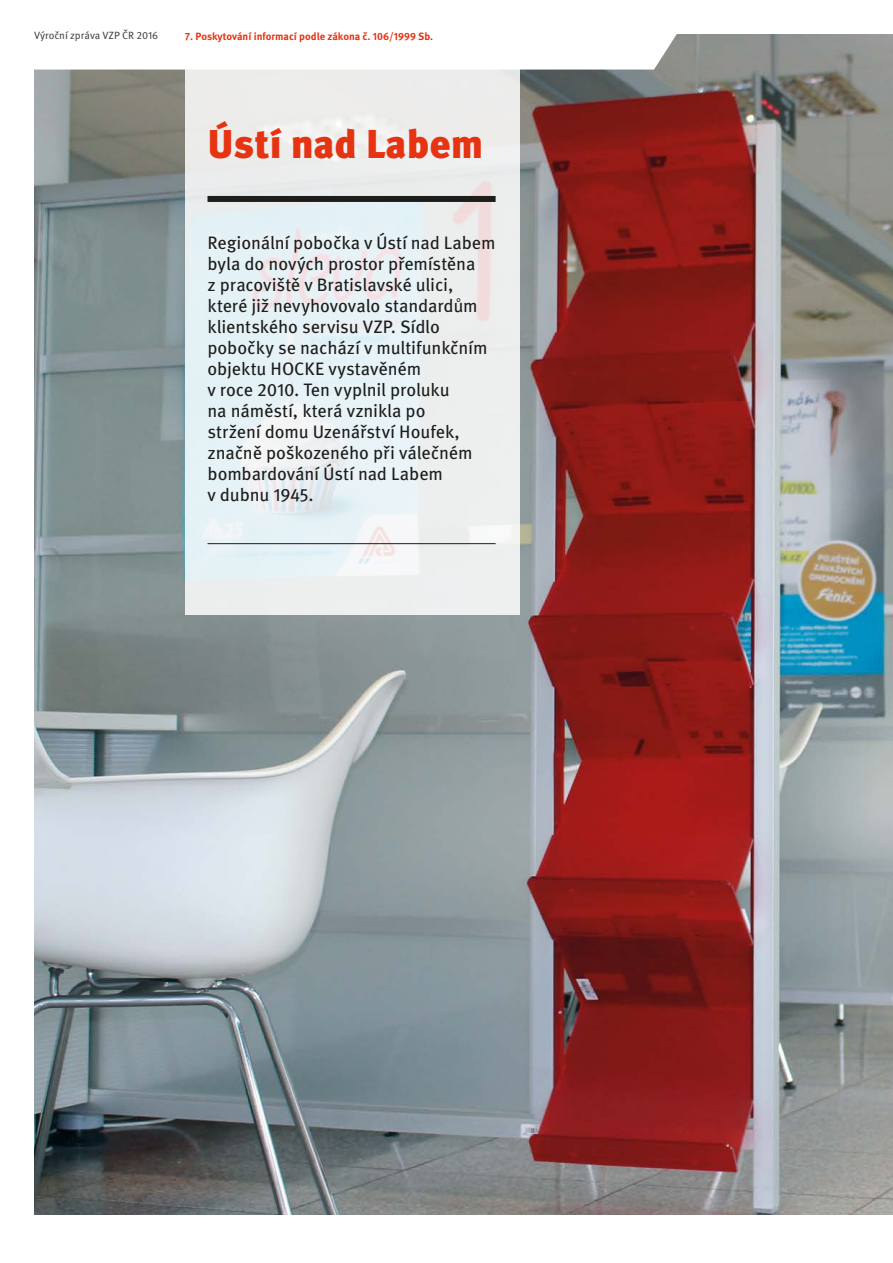
<style>
.page{position:relative;width:893px;height:1263px;background:#fff}
.page>*{position:absolute;margin:0;border:0;box-sizing:border-box;transform-origin:0 0}
.t1{font:900 40.2px "Meta Pro";color:#e63312}
.t2{font:18px/21px "Meta Pro";letter-spacing:-.005em;color:#1d1d1b}
.t3{font:700 10.5px "Meta Pro";color:#e63312}
.t4{font:10.5px "Meta Pro";color:#4a4a49}
</style>
<div class="page">
<img style="left:34px;top:34px;width:859px;height:1180px">
<svg style="left:34px;top:34px;width:665px;height:36px"></svg>
<div style="left:185px;top:65px;width:334px;height:549px;background:#eceff0"></div>
<div style="left:208px;top:196px;width:288px;height:6px;background:#1d1d1b"></div>
<hr style="left:208px;top:543px;width:288px;height:1px;background:#1d1d1b">
<p class="t4" style="left:34px;top:29px;width:126px">Výroční zpráva VZP ČR 2016</p>
<p class="t3" style="left:185px;top:29px;width:250px">7. Poskytování informací podle zákona č. 106/1999 Sb.</p>
<h1 class="t1" style="left:208px;top:119px;width:278px">Ústí nad Labem</h1>
<p class="t2" style="left:207px;top:232px;width:290px">Regionální pobočka v Ústí nad Labem byla do nových prostor přemístěna<br>z pracoviště v Bratislavské ulici, které již nevyhovovalo standardům klientského servisu VZP. Sídlo pobočky se nachází v multifunkčním objektu HOCKE vystavěném<br>v roce 2010. Ten vyplnil proluku<br>na náměstí, která vznikla po<br>stržení domu Uzenářství Houfek, značně poškozeného při válečném bombardování Ústí nad Labem<br>v dubnu 1945.</p>
</div>
